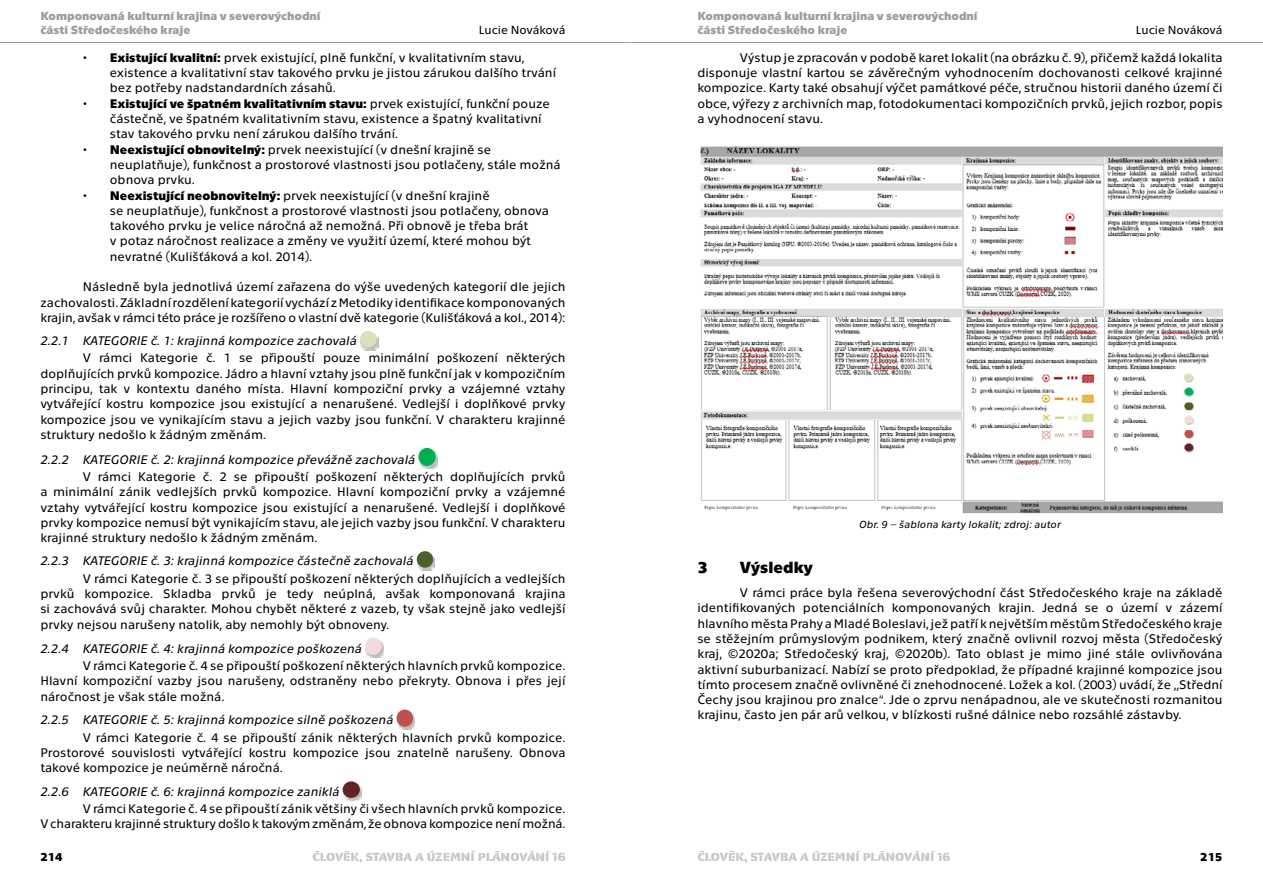
<style>
.page{position:relative;width:1263px;height:893px;background:#fff}
.page>*{position:absolute;margin:0;border:0;box-sizing:border-box;transform-origin:0 0}
.t1{font:700 16.5px "Technika";color:#000}
.t2{font:12.75px/15.3px "Technika";color:#000;text-align:justify}
.t3{font:italic 12.75px "Technika";color:#000}
.t4{font:700 12px/14.4px "Technika";color:#9d9d9c}
.t5{font:700 12px "Technika Stencil";color:#c6c6c6}
.t6{font:12px "Technika";letter-spacing:-.005em;color:#000}
.t7{font:700 12px "Technika";color:#000}
.t8{font:italic 10.5px "Technika";color:#000}
.s1{font-weight:700}
</style>
<div class="page">
<hr style="left:0;top:42px;width:631px;height:1px;background:#9d9d9c">
<hr style="left:632px;top:42px;width:631px;height:1px;background:#9d9d9c">
<img style="left:361px;top:333px;width:17px;height:17px">
<div style="left:360px;top:331px;width:16px;height:16px;background:#d6e3bc;border-radius:50%"></div>
<img style="left:419px;top:450px;width:18px;height:19px">
<div style="left:418px;top:448px;width:18px;height:18px;background:#00b050;border-radius:50%"></div>
<img style="left:417px;top:554px;width:18px;height:17px">
<div style="left:417px;top:551px;width:16px;height:17px;background:#4e6128;border-radius:50%"></div>
<img style="left:366px;top:640px;width:17px;height:18px">
<div style="left:365px;top:638px;width:17px;height:17px;background:#f2dbdb;border-radius:50%"></div>
<img style="left:397px;top:712px;width:18px;height:18px">
<div style="left:397px;top:709px;width:16px;height:18px;background:#c0504d;border-radius:50%"></div>
<img style="left:343px;top:784px;width:18px;height:17px">
<div style="left:343px;top:781px;width:17px;height:17px;background:#622423;border-radius:50%"></div>
<img style="left:700px;top:146px;width:522px;height:368px">
<p class="t4" style="left:40px;top:7px;width:282px">Komponovaná kulturní krajina v severovýchodní části Středočeského kraje</p>
<p class="t4" style="left:697px;top:7px;width:282px">Komponovaná kulturní krajina v severovýchodní</p>
<p class="t6" style="left:479px;top:22px;width:88px">Lucie Nováková</p>
<p class="t4" style="left:697px;top:22px;width:151px">části Středočeského kraje</p>
<p class="t6" style="left:1136px;top:22px;width:88px">Lucie Nováková</p>
<p class="t2" style="left:110px;top:49px;width:448px;text-align:left;text-indent:-27px">• <span class="s1">Existující kvalitní:</span> prvek existující, plně funkční, v kvalitativním stavu, existence a kvalitativní stav takového prvku je jistou zárukou dalšího trvání bez potřeby nadstandardních zásahů.</p>
<p class="t2" style="left:110px;top:95px;width:441px;text-align:left;text-indent:-27px">• <span class="s1">Existující ve špatném kvalitativním stavu:</span> prvek existující, funkční pouze částečně, ve špatném kvalitativním stavu, existence a špatný kvalitativní stav takového prvku není zárukou dalšího trvání.</p>
<p class="t2" style="left:110px;top:141px;width:452px;text-align:left;text-indent:-27px">• <span class="s1">Neexistující obnovitelný:</span> prvek neexistující (v dnešní krajině se neuplatňuje), funkčnost a prostorové vlastnosti jsou potlačeny, stále možná obnova prvku.</p>
<p class="t2" style="left:110px;top:187px;width:440px;text-align:left;text-indent:-27px">• <span class="s1">Neexistující neobnovitelný:</span> prvek neexistující (v dnešní krajině<br>se neuplatňuje), funkčnost a prostorové vlastnosti jsou potlačeny, obnova takového prvku je velice náročná až nemožná. Při obnově je třeba brát<br>v potaz náročnost realizace a změny ve využití území, které mohou být nevratné (Kulišťáková a kol. 2014).</p>
<p class="t2" style="left:40px;top:278px;width:527px;text-indent:43px">Následně byla jednotlivá území zařazena do výše uvedených kategorií dle jejich zachovalosti. Základní rozdělení kategorií vychází z Metodiky identifikace komponovaných krajin, avšak v rámci této práce je rozšířeno o vlastní dvě kategorie (Kulišťáková a kol., 2014):</p>
<p class="t3" style="left:40px;top:332px;width:318px">2.2.1 KATEGORIE č. 1: krajinná kompozice zachovalá</p>
<p class="t2" style="left:40px;top:350px;width:527px;text-indent:43px">V rámci Kategorie č. 1 se připouští pouze minimální poškození některých doplňujících prvků kompozice. Jádro a hlavní vztahy jsou plně funkční jak v kompozičním principu, tak v kontextu daného místa. Hlavní kompoziční prvky a vzájemné vztahy vytvářející kostru kompozice jsou existující a nenarušené. Vedlejší i doplňkové prvky kompozice jsou ve vynikajícím stavu a jejich vazby jsou funkční. V charakteru krajinné struktury nedošlo k žádným změnám.</p>
<p class="t3" style="left:40px;top:450px;width:376px">2.2.2 KATEGORIE č. 2: krajinná kompozice převážně zachovalá</p>
<p class="t2" style="left:40px;top:468px;width:527px;text-indent:43px">V rámci Kategorie č. 2 se připouští poškození některých doplňujících prvků a minimální zánik vedlejších prvků kompozice. Hlavní kompoziční prvky a vzájemné vztahy vytvářející kostru kompozice jsou existující a nenarušené. Vedlejší i doplňkové prvky kompozice nemusí být vynikajícím stavu, ale jejich vazby jsou funkční. V charakteru krajinné struktury nedošlo k žádným změnám.</p>
<p class="t3" style="left:40px;top:552px;width:375px">2.2.3 KATEGORIE č. 3: krajinná kompozice částečně zachovalá</p>
<p class="t2" style="left:40px;top:570px;width:527px;text-indent:43px">V rámci Kategorie č. 3 se připouští poškození některých doplňujících a vedlejších prvků kompozice. Skladba prvků je tedy neúplná, avšak komponovaná krajina si zachovává svůj charakter. Mohou chybět některé z vazeb, ty však stejně jako vedlejší prvky nejsou narušeny natolik, aby nemohly být obnoveny.</p>
<p class="t3" style="left:40px;top:639px;width:323px">2.2.4 KATEGORIE č. 4: krajinná kompozice poškozená</p>
<p class="t2" style="left:40px;top:657px;width:527px;text-indent:43px">V rámci Kategorie č. 4 se připouští poškození některých hlavních prvků kompozice.<br>Hlavní kompoziční vazby jsou narušeny, odstraněny nebo překryty. Obnova i přes její náročnost je však stále možná.</p>
<p class="t3" style="left:40px;top:711px;width:355px">2.2.5 KATEGORIE č. 5: krajinná kompozice silně poškozená</p>
<p class="t2" style="left:40px;top:729px;width:527px;text-indent:43px">V rámci Kategorie č. 4 se připouští zánik některých hlavních prvků kompozice.<br>Prostorové souvislosti vytvářející kostru kompozice jsou znatelně narušeny. Obnova takové kompozice je neúměrně náročná.</p>
<p class="t3" style="left:40px;top:782px;width:301px">2.2.6 KATEGORIE č. 6: krajinná kompozice zaniklá</p>
<p class="t2" style="left:40px;top:800px;width:527px;text-align:right">V rámci Kategorie č. 4 se připouští zánik většiny či všech hlavních prvků kompozice.<br>Vcharakteru krajinné struktury došlo k takovým změnám, že obnova kompozice není možná.</p>
<p class="t2" style="left:697px;top:49px;width:527px;text-indent:43px">Výstup je zpracován v podobě karet lokalit (na obrázku č. 9), přičemž každá lokalita disponuje vlastní kartou se závěrečným vyhodnocením dochovanosti celkové krajinné kompozice. Karty také obsahují výčet památkové péče, stručnou historii daného území či obce, výřezy z archivních map, fotodokumentaci kompozičních prvků, jejich rozbor, popis a vyhodnocení stavu.</p>
<p class="t8" style="left:859px;top:517px;width:203px">Obr. 9 – šablona karty lokalit; zdroj: autor</p>
<p class="t1" style="left:697px;top:556px;width:12px">3</p>
<p class="t1" style="left:740px;top:556px;width:75px">Výsledky</p>
<p class="t2" style="left:697px;top:584px;width:527px;text-indent:43px">V rámci práce byla řešena severovýchodní část Středočeského kraje na základě identifikovaných potenciálních komponovaných krajin. Jedná se o území v zázemí hlavního města Prahy a Mladé Boleslavi, jež patří k největším městům Středočeského kraje se stěžejním průmyslovým podnikem, který značně ovlivnil rozvoj města (Středočeský kraj, ©2020a; Středočeský kraj, ©2020b). Tato oblast je mimo jiné stále ovlivňována aktivní suburbanizací. Nabízí se proto předpoklad, že případné krajinné kompozice jsou tímto procesem značně ovlivněné či znehodnocené. Ložek a kol. (2003) uvádí, že ,,Střední Čechy jsou krajinou pro znalce“. Jde o zprvu nenápadnou, ale ve skutečnosti rozmanitou krajinu, často jen pár arů velkou, v blízkosti rušné dálnice nebo rozsáhlé zástavby.</p>
<p class="t7" style="left:40px;top:848px;width:24px">214</p>
<p class="t5" style="left:313px;top:850px;width:255px">ČLOVĚK, STAVBA A ÚZEMNÍ PLÁNOVÁNÍ 16</p>
<p class="t5" style="left:697px;top:850px;width:255px">ČLOVĚK, STAVBA A ÚZEMNÍ PLÁNOVÁNÍ 16</p>
<p class="t7" style="left:1200px;top:848px;width:24px">215</p>
</div>
